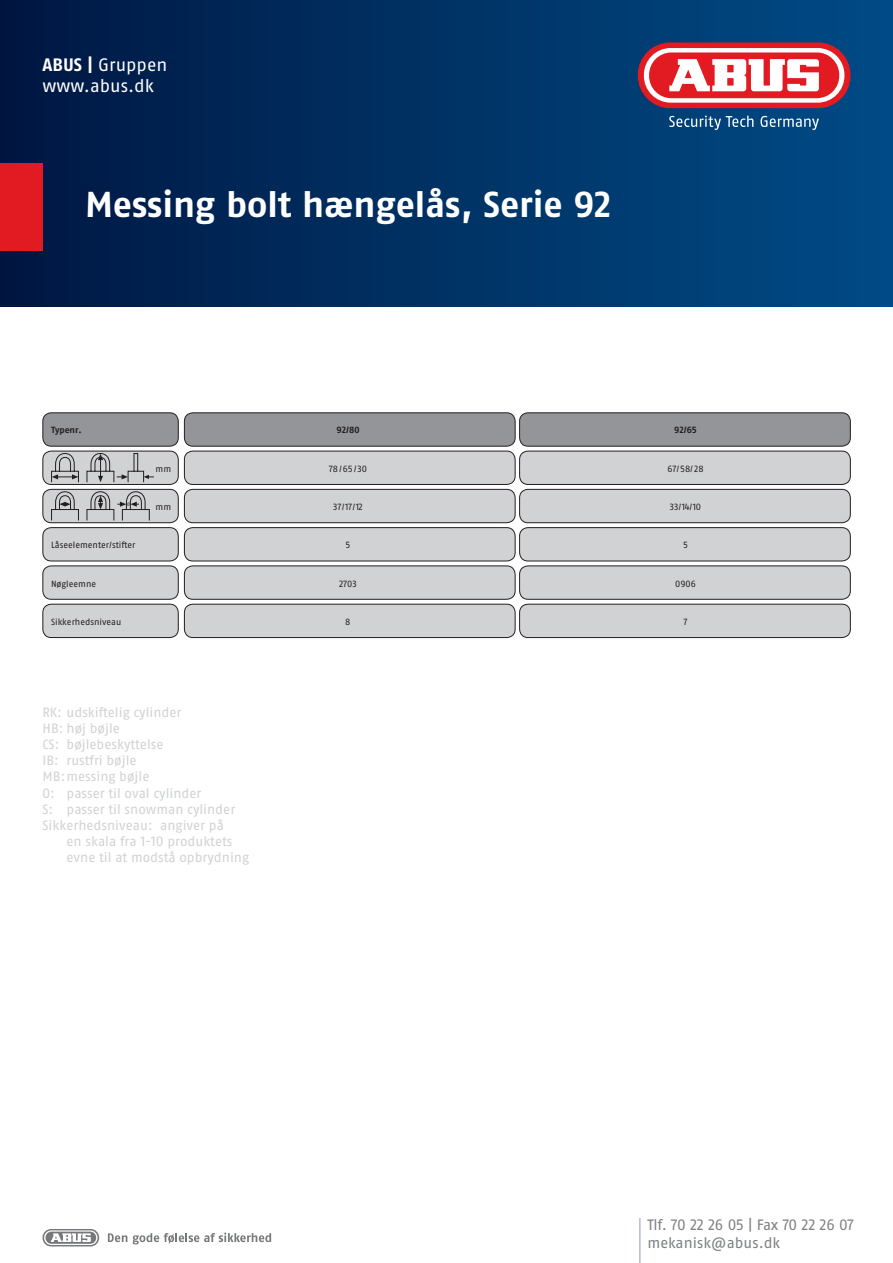
<style>
.page{position:relative;width:893px;height:1263px;background:#fff}
.page>*{position:absolute;margin:0;border:0;box-sizing:border-box;transform-origin:0 0}
.t1{font:700 36px "ABUS Fago Pro";letter-spacing:-.005em;color:#fff}
.t2{font:18px/21.6px "ABUS Fago Pro";color:#fff}
.t3{font:15px/18px "ABUS Fago Pro";letter-spacing:-.005em;color:#7e8083}
.t4{font:13.5px "ABUS Fago Pro";color:#d1d2d4}
.t5{font:9px "ABUS Fago Pro";color:#231f20}
.t6{font:700 9px "ABUS Fago Pro";color:#231f20}
.s1{font-weight:700}
</style>
<div class="page">
<div style="left:0;top:0;width:893px;height:306px;background:linear-gradient(to right,#001742,#014c86)"></div>
<div style="left:638px;top:43px;width:212px;height:65px;background:#e21a21;border-radius:32px"></div>
<div style="left:644px;top:48px;width:200px;height:55px;background:#fff;border-radius:27px"></div>
<div style="left:649px;top:52px;width:190px;height:46px;background:#e21a21;border-radius:22px"></div>
<svg style="left:669px;top:59px;width:150px;height:32px"></svg>
<svg style="left:669px;top:116px;width:84px;height:14px"></svg>
<svg style="left:760px;top:116px;width:59px;height:14px"></svg>
<div style="left:0;top:164px;width:43px;height:87px;background:#e21a21"></div>
<svg style="left:43px;top:1229px;width:56px;height:17px"></svg>
<svg style="left:108px;top:1233px;width:19px;height:9px"></svg>
<svg style="left:133px;top:1232px;width:138px;height:12px"></svg>
<hr style="left:639px;top:1218px;width:2px;height:45px;background:#b1bcd3">
<div style="left:184px;top:451px;width:331px;height:33px;background:#d1d2d4;border-radius:9px"></div>
<div style="left:184px;top:451px;width:331px;height:34px;border:1px solid #231f20;border-radius:9px"></div>
<div style="left:184px;top:489px;width:331px;height:34px;background:#d1d2d4;border-radius:9px"></div>
<div style="left:184px;top:489px;width:331px;height:34px;border:1px solid #231f20;border-radius:9px"></div>
<div style="left:184px;top:528px;width:331px;height:33px;background:#d1d2d4;border-radius:9px"></div>
<div style="left:184px;top:527px;width:331px;height:34px;border:1px solid #231f20;border-radius:9px"></div>
<div style="left:184px;top:566px;width:331px;height:33px;background:#d1d2d4;border-radius:9px"></div>
<div style="left:184px;top:566px;width:331px;height:34px;border:1px solid #231f20;border-radius:9px"></div>
<div style="left:184px;top:604px;width:331px;height:33px;background:#d1d2d4;border-radius:9px"></div>
<div style="left:184px;top:604px;width:331px;height:34px;border:1px solid #231f20;border-radius:9px"></div>
<div style="left:43px;top:528px;width:135px;height:33px;background:#d1d2d4;border-radius:9px"></div>
<div style="left:43px;top:527px;width:136px;height:34px;border:1px solid #231f20;border-radius:9px"></div>
<div style="left:43px;top:566px;width:135px;height:33px;background:#d1d2d4;border-radius:9px"></div>
<div style="left:43px;top:566px;width:136px;height:34px;border:1px solid #231f20;border-radius:9px"></div>
<div style="left:43px;top:604px;width:135px;height:33px;background:#d1d2d4;border-radius:9px"></div>
<div style="left:43px;top:604px;width:136px;height:34px;border:1px solid #231f20;border-radius:9px"></div>
<div style="left:43px;top:413px;width:135px;height:33px;background:#939598;border-radius:9px"></div>
<div style="left:43px;top:412px;width:136px;height:34px;border:1px solid #231f20;border-radius:9px"></div>
<div style="left:184px;top:413px;width:331px;height:33px;background:#939598;border-radius:9px"></div>
<div style="left:184px;top:412px;width:331px;height:34px;border:1px solid #231f20;border-radius:9px"></div>
<div style="left:43px;top:451px;width:135px;height:33px;background:#d1d2d4;border-radius:9px"></div>
<div style="left:43px;top:451px;width:136px;height:34px;border:1px solid #231f20;border-radius:9px"></div>
<svg style="left:51px;top:453px;width:28px;height:30px"></svg>
<svg style="left:87px;top:453px;width:67px;height:30px"></svg>
<div style="left:43px;top:489px;width:135px;height:34px;background:#d1d2d4;border-radius:9px"></div>
<div style="left:43px;top:489px;width:136px;height:34px;border:1px solid #231f20;border-radius:9px"></div>
<svg style="left:51px;top:491px;width:28px;height:30px"></svg>
<svg style="left:87px;top:491px;width:63px;height:30px"></svg>
<div style="left:520px;top:451px;width:330px;height:33px;background:#d1d2d4;border-radius:9px"></div>
<div style="left:519px;top:451px;width:332px;height:34px;border:1px solid #231f20;border-radius:9px"></div>
<div style="left:520px;top:489px;width:330px;height:34px;background:#d1d2d4;border-radius:9px"></div>
<div style="left:519px;top:489px;width:332px;height:34px;border:1px solid #231f20;border-radius:9px"></div>
<div style="left:520px;top:528px;width:330px;height:33px;background:#d1d2d4;border-radius:9px"></div>
<div style="left:519px;top:527px;width:332px;height:34px;border:1px solid #231f20;border-radius:9px"></div>
<div style="left:520px;top:566px;width:330px;height:33px;background:#d1d2d4;border-radius:9px"></div>
<div style="left:519px;top:566px;width:332px;height:34px;border:1px solid #231f20;border-radius:9px"></div>
<div style="left:520px;top:604px;width:330px;height:33px;background:#d1d2d4;border-radius:9px"></div>
<div style="left:519px;top:604px;width:332px;height:34px;border:1px solid #231f20;border-radius:9px"></div>
<div style="left:520px;top:413px;width:330px;height:33px;background:#939598;border-radius:9px"></div>
<div style="left:519px;top:412px;width:332px;height:34px;border:1px solid #231f20;border-radius:9px"></div>
<h2 class="t2" style="left:43px;top:54px;width:126px"><span class="s1">ABUS |</span> Gruppen www.abus.dk</h2>
<p class="t1" style="left:85px;top:183px;width:528px">Messing bolt hængelås, Serie 92</p>
<p class="t6" style="left:51px;top:425px;width:32px">Typenr.</p>
<p class="t6" style="left:336px;top:425px;width:25px">92/80</p>
<p class="t6" style="left:674px;top:425px;width:24px">92/65</p>
<p class="t5" style="left:156px;top:463px;width:17px">mm</p>
<p class="t5" style="left:329px;top:463px;width:40px">78/65/30</p>
<p class="t5" style="left:667px;top:463px;width:38px">67/58/28</p>
<p class="t5" style="left:156px;top:501px;width:17px">mm</p>
<p class="t5" style="left:333px;top:501px;width:31px">37/17/12</p>
<p class="t5" style="left:670px;top:501px;width:33px">33/14/10</p>
<p class="t5" style="left:51px;top:540px;width:86px">Låseelementer/stifter</p>
<p class="t5" style="left:346px;top:540px;width:6px">5</p>
<p class="t5" style="left:683px;top:540px;width:6px">5</p>
<p class="t5" style="left:51px;top:578px;width:47px">Nøgleemne</p>
<p class="t5" style="left:51px;top:616px;width:72px">Sikkerhedsniveau</p>
<p class="t5" style="left:339px;top:578px;width:19px">2703</p>
<p class="t5" style="left:345px;top:616px;width:7px">8</p>
<p class="t5" style="left:675px;top:578px;width:22px">0906</p>
<p class="t5" style="left:683px;top:616px;width:5px">7</p>
<p class="t4" style="left:43px;top:704px;width:140px">RK: udskiftelig cylinder</p>
<p class="t4" style="left:43px;top:720px;width:79px">HB: høj bøjle</p>
<p class="t4" style="left:43px;top:736px;width:122px">CS: bøjlebeskyttelse</p>
<p class="t4" style="left:43px;top:752px;width:96px">IB: rustfri bøjle</p>
<p class="t4" style="left:43px;top:769px;width:108px">MB:messing bøjle</p>
<p class="t4" style="left:43px;top:785px;width:160px">O: passer til oval cylinder</p>
<p class="t4" style="left:43px;top:801px;width:194px">S: passer til snowman cylinder</p>
<p class="t4" style="left:43px;top:817px;width:183px">Sikkerhedsniveau: angiver på</p>
<p class="t4" style="left:67px;top:833px;width:167px">en skala fra 1-10 produktets</p>
<p class="t4" style="left:67px;top:850px;width:184px">evne til at modstå opbrydning</p>
<p class="t3" style="left:647px;top:1216px;width:208px">Tlf. 70 22 26 05 | Fax 70 22 26 07 mekanisk@abus.dk</p>
</div>
